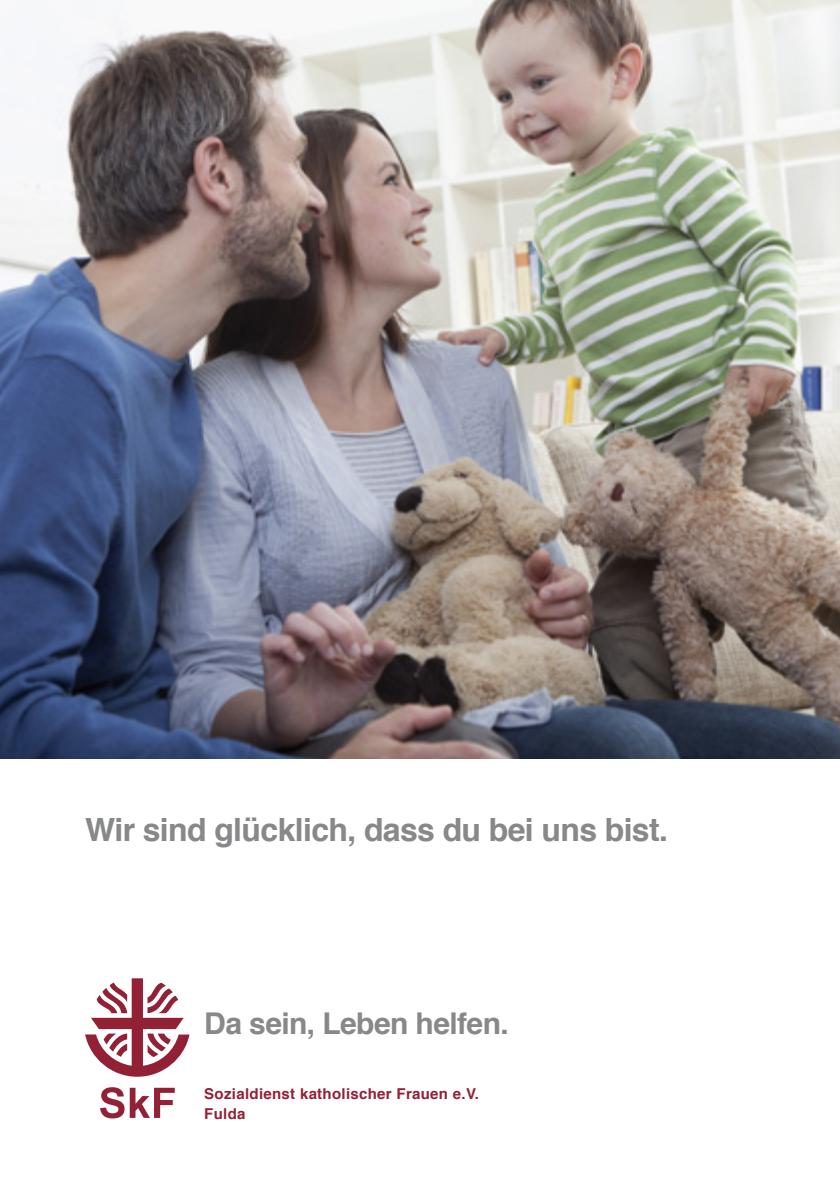
<style>
.page{position:relative;width:840px;height:1191px;background:#fff}
.page>*{position:absolute;margin:0;border:0;box-sizing:border-box;transform-origin:0 0}
.t1{font:700 32px "Helvetica";letter-spacing:-.02em;color:#87888a}
.t2{font:700 30px "Helvetica";letter-spacing:-.02em;color:#87888a}
.t3{font:700 15px/20px "Helvetica";letter-spacing:.02em;color:#932136}
</style>
<div class="page">
<img style="left:0;top:0;width:839px;height:759px">
<svg style="left:100px;top:1087px;width:75px;height:31px"></svg>
<svg style="left:85px;top:978px;width:104px;height:98px"></svg>
<h1 class="t1" style="left:85px;top:803px;width:584px">Wir sind glücklich, dass du bei uns bist.</h1>
<h2 class="t2" style="left:204px;top:999px;width:306px">Da sein, Leben helfen.</h2>
<p class="t3" style="left:204px;top:1083px;width:276px">Sozialdienst katholischer Frauen e.V.<br>Fulda</p>
</div>
